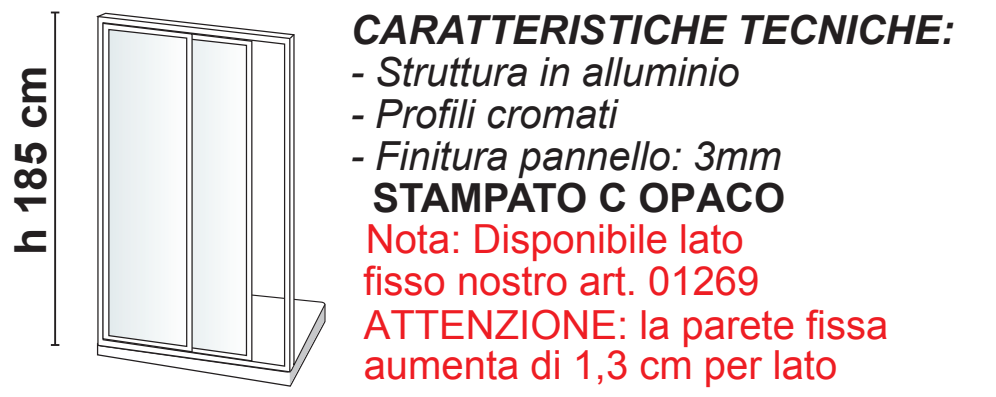
<style>
.page{position:relative;width:996px;height:397px;background:#fff}
.page>*{position:absolute;margin:0;border:0;box-sizing:border-box;transform-origin:0 0}
.t1{font:700 44px "Arial";color:#231f20}
.t2{font:40px/43.2px "Arial";color:#ee1d23}
.t3{font:italic 40px "Arial";color:#231f20}
.t4{font:italic 700 40px "Arial";color:#231f20}
.t5{font:700 40px "Arial";color:#231f20}
</style>
<div class="page">
<svg style="left:200px;top:303px;width:126px;height:84px"></svg>
<svg style="left:290px;top:372px;width:34px;height:12px"></svg>
<svg style="left:295px;top:298px;width:30px;height:74px"></svg>
<svg style="left:96px;top:12px;width:199px;height:360px"></svg>
<svg style="left:97px;top:15px;width:194px;height:357px"></svg>
<svg style="left:289px;top:33px;width:6px;height:7px"></svg>
<svg style="left:161px;top:29px;width:92px;height:333px"></svg>
<svg style="left:167px;top:35px;width:81px;height:321px"></svg>
<svg style="left:102px;top:22px;width:91px;height:330px"></svg>
<svg style="left:107px;top:28px;width:81px;height:319px"></svg>
<hr style="left:54px;top:12px;width:2px;height:332px;background:#231f20">
<p class="t1" style="left:1px;top:254px;width:191px;rotate:-90deg">h 185 cm</p>
<p class="t4" style="left:350px;top:3px;width:605px">CARATTERISTICHE TECNICHE:</p>
<p class="t3" style="left:350px;top:46px;width:390px">- Struttura in alluminio</p>
<p class="t3" style="left:350px;top:88px;width:268px">- Profili cromati</p>
<p class="t3" style="left:350px;top:130px;width:433px">- Finitura pannello: 3mm</p>
<p class="t5" style="left:373px;top:171px;width:414px">STAMPATO C OPACO</p>
<p class="t2" style="left:364px;top:217px;width:526px">Nota: Disponibile lato<br>fisso nostro art. 01269<br>ATTENZIONE: la parete fissa</p>
<p class="t2" style="left:364px;top:343px;width:475px">aumenta di 1,3 cm per lato</p>
</div>
